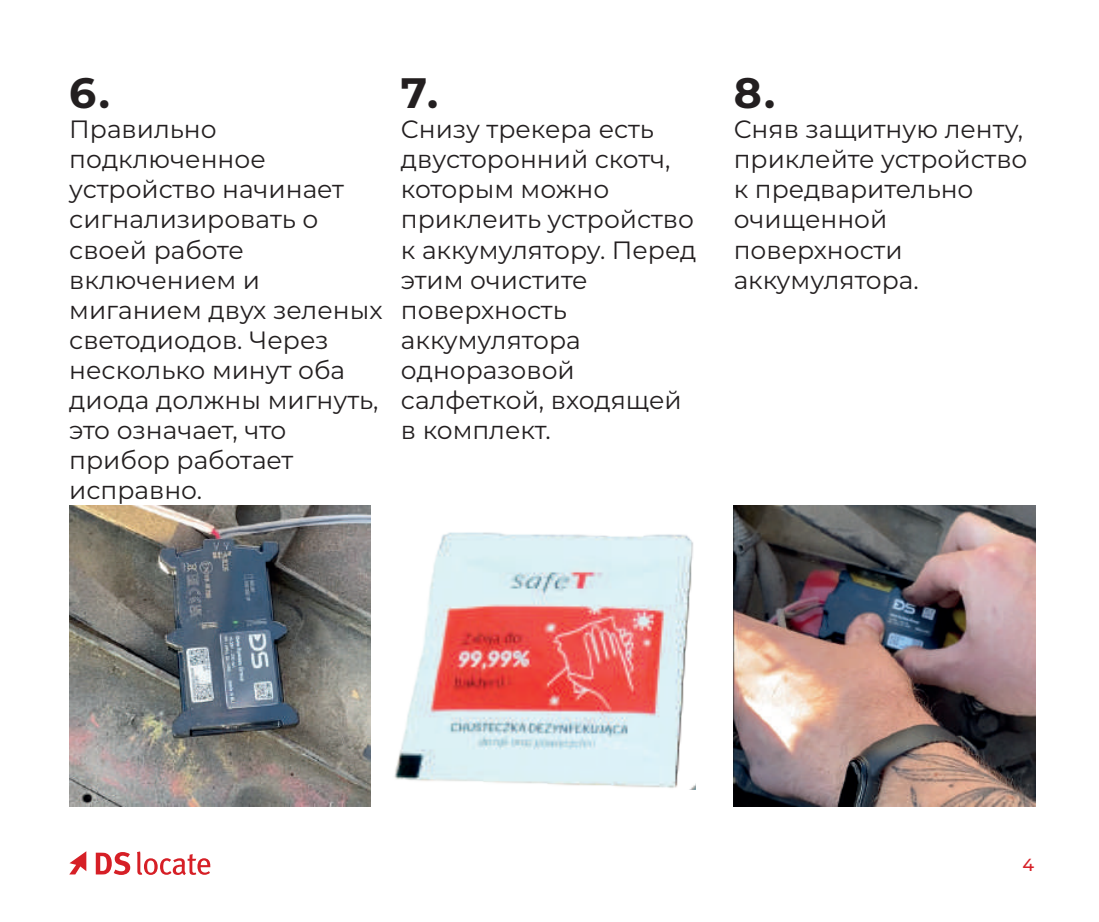
<style>
.page{position:relative;width:1099px;height:922px;background:#fff}
.page>*{position:absolute;margin:0;border:0;box-sizing:border-box;transform-origin:0 0}
.t1{font:700 42.5px "Montserrat";color:#231f20}
.t2{font:25px/30px "Montserrat";color:#231f20}
.t3{font:500 17.5px "Montserrat";color:#d61f26}
</style>
<div class="page">
<img style="left:69px;top:505px;width:302px;height:301px">
<img style="left:394px;top:532px;width:301px;height:257px">
<img style="left:734px;top:505px;width:301px;height:300px">
<svg style="left:69px;top:851px;width:17px;height:23px"></svg>
<svg style="left:96px;top:852px;width:34px;height:22px"></svg>
<svg style="left:137px;top:851px;width:73px;height:23px"></svg>
<h1 class="t1" style="left:69px;top:63px;width:42px">6.</h1>
<p class="t2" style="left:69px;top:114px;width:315px">Правильно подключенное устройство начинает сигнализировать о своей работе включением и миганием двух зеленых светодиодов. Через несколько минут оба диода должны мигнуть, это означает, что прибор работает исправно.</p>
<h1 class="t1" style="left:401px;top:63px;width:39px">7.</h1>
<p class="t2" style="left:401px;top:114px;width:297px">Снизу трекера есть двусторонний скотч, которым можно приклеить устройство к аккумулятору. Перед этим очистите поверхность аккумулятора одноразовой салфеткой, входящей в комплект.</p>
<h1 class="t1" style="left:733px;top:63px;width:43px">8.</h1>
<p class="t2" style="left:733px;top:114px;width:295px">Сняв защитную ленту, приклейте устройство к предварительно очищенной поверхности аккумулятора.</p>
<p class="t3" style="left:1022px;top:852px;width:13px">4</p>
</div>
